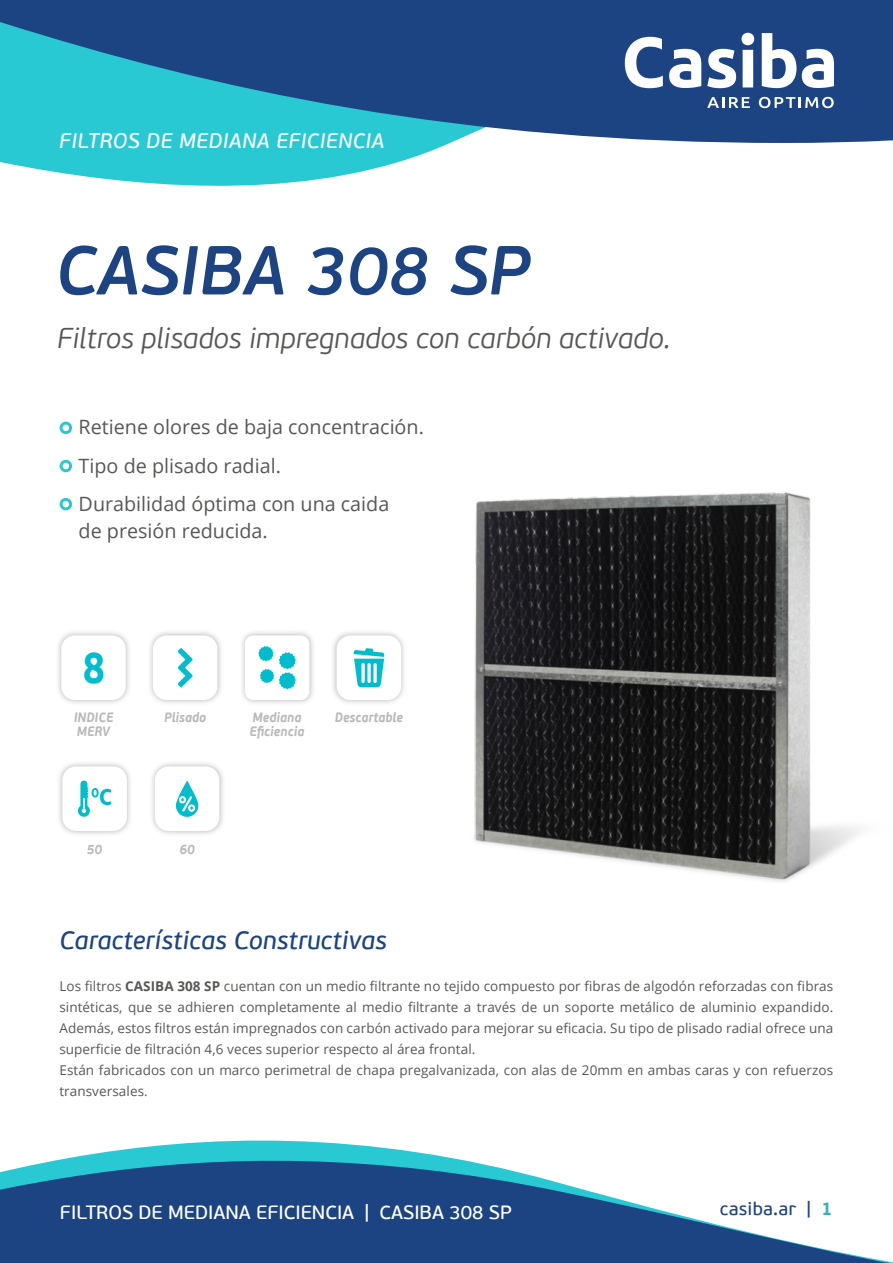
<style>
.page{position:relative;width:893px;height:1263px;background:#fff}
.page>*{position:absolute;margin:0;border:0;box-sizing:border-box;transform-origin:0 0}
.t1{font:italic 600 69px "PF Beau Sans Pro";color:#1c4382}
.t2{font:700 43.5px "Ubuntu";color:#00bdcd;scale:.9 1}
.t3{font:italic 300 28.65px "PF Beau Sans Pro";color:#575756}
.t4{font:italic 25.5px "PF Beau Sans Pro Bbook";color:#1c4382}
.t5{font:italic 21px "PF Beau Sans Pro Bbook";letter-spacing:.02em;color:#fff}
.t6{font:19.8px/38.2px "Open Sans";color:#575756}
.t7{font:19.2px "PF Beau Sans Pro Bbook";color:#fff}
.t8{font:18.15px "PF Beau Sans Pro Bbook";letter-spacing:.01em;color:#1c4382}
.t9{font:13.5px/21px "Open Sans";letter-spacing:.005em;color:#575756}
.t10{font:italic 700 13.5px/15px "PF Beau Sans Pro";color:#b9b9b9;scale:.9 1}
.s1{font-weight:700}
.s2{font-family:"PF Beau Sans Pro";font-weight:700;color:#33b5c1}
</style>
<div class="page">
<svg style="left:0;top:143px;width:450px;height:43px;fill:#28c9d3"></svg>
<svg style="left:0;top:0;width:893px;height:143px;background:#226697"></svg>
<svg style="left:625px;top:37px;width:38px;height:51px"></svg>
<svg style="left:669px;top:49px;width:32px;height:39px"></svg>
<svg style="left:707px;top:33px;width:47px;height:55px"></svg>
<svg style="left:762px;top:33px;width:34px;height:55px"></svg>
<svg style="left:802px;top:49px;width:32px;height:39px"></svg>
<svg style="left:707px;top:97px;width:43px;height:11px"></svg>
<svg style="left:759px;top:97px;width:75px;height:11px"></svg>
<svg style="left:0;top:1140px;width:893px;height:123px;fill:#1c4382"></svg>
<svg style="left:60px;top:422px;width:12px;height:12px"></svg>
<svg style="left:60px;top:460px;width:12px;height:12px"></svg>
<svg style="left:60px;top:498px;width:12px;height:12px"></svg>
<img style="left:58px;top:632px;width:71px;height:71px">
<div style="left:61px;top:635px;width:65px;height:65px;background:#fff;border-radius:14px"></div>
<img style="left:150px;top:632px;width:71px;height:71px">
<div style="left:153px;top:635px;width:64px;height:65px;background:#fff;border-radius:14px"></div>
<img style="left:242px;top:632px;width:71px;height:71px">
<div style="left:245px;top:635px;width:64px;height:65px;background:#fff;border-radius:9px"></div>
<img style="left:333px;top:632px;width:71px;height:71px">
<div style="left:337px;top:635px;width:64px;height:65px;background:#fff;border-radius:14px"></div>
<img style="left:59px;top:763px;width:71px;height:72px">
<div style="left:62px;top:766px;width:65px;height:65px;background:#fff;border-radius:14px"></div>
<img style="left:152px;top:763px;width:71px;height:72px">
<div style="left:155px;top:766px;width:64px;height:65px;background:#fff;border-radius:14px"></div>
<svg style="left:176px;top:780px;width:22px;height:37px"></svg>
<svg style="left:179px;top:796px;width:16px;height:16px"></svg>
<svg style="left:78px;top:780px;width:33px;height:37px"></svg>
<svg style="left:354px;top:648px;width:30px;height:39px"></svg>
<svg style="left:178px;top:648px;width:14px;height:39px"></svg>
<svg style="left:258px;top:646px;width:38px;height:43px"></svg>
<img style="left:474px;top:491px;width:386px;height:391px">
<h3 class="t5" style="left:59px;top:128px;width:327px">FILTROS DE MEDIANA EFICIENCIA</h3>
<h1 class="t1" style="left:55px;top:229px;width:476px">CASIBA 308 SP</h1>
<h3 class="t3" style="left:57px;top:322px;width:615px">Filtros plisados impregnados con carbón activado.</h3>
<h3 class="t6" style="left:79px;top:407px;width:347px">Retiene olores de baja concentración.<br>Tipo de plisado radial.<br>Durabilidad óptima con una caida</h3>
<h3 class="t6" style="left:79px;top:511px;width:191px">de presión reducida.</h3>
<h2 class="t2" style="left:83px;top:641px;width:26px">8</h2>
<p class="t10" style="left:164px;top:710px;width:48px">Plisado</p>
<p class="t10" style="left:250px;top:710px;width:62px">Mediana<br>Eficiencia</p>
<p class="t10" style="left:74px;top:710px;width:45px">INDICE</p>
<p class="t10" style="left:335px;top:710px;width:77px">Descartable</p>
<p class="t10" style="left:77px;top:724px;width:38px">MERV</p>
<p class="t10" style="left:87px;top:842px;width:19px">50</p>
<p class="t10" style="left:179px;top:842px;width:19px">60</p>
<h3 class="t4" style="left:59px;top:925px;width:329px">Características Constructivas</h3>
<p class="t9" style="left:59px;top:975px;width:775px">Los filtros <span class="s1">CASIBA 308 SP</span> cuentan con un medio filtrante no tejido compuesto por fibras de algodón reforzadas con fibras sintéticas, que se adhieren completamente al medio filtrante a través de un soporte metálico de aluminio expandido.<br>Además, estos filtros están impregnados con carbón activado para mejorar su eficacia. Su tipo de plisado radial ofrece una superficie de filtración 4,6 veces superior respecto al área frontal.<br>Están fabricados con un marco perimetral de chapa pregalvanizada, con alas de 20mm en ambas caras y con refuerzos transversales.</p>
<h3 class="t7" style="left:60px;top:1201px;width:453px">FILTROS DE MEDIANA EFICIENCIA | CASIBA 308 SP</h3>
<h3 class="t8" style="left:720px;top:1198px;width:115px">casiba.ar | <span class="s2">1</span></h3>
</div>
